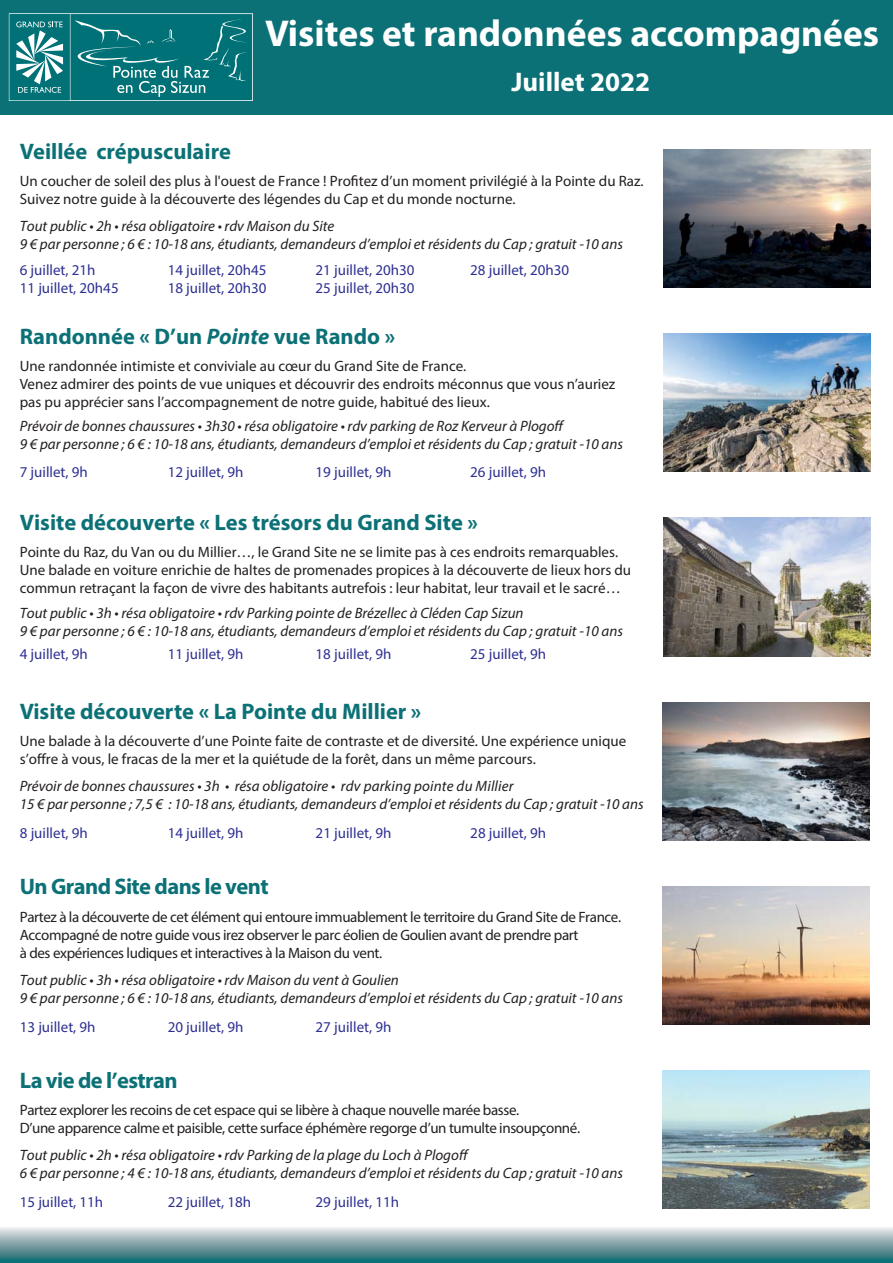
<style>
.page{position:relative;width:893px;height:1263px;background:#fff}
.page>*{position:absolute;margin:0;border:0;box-sizing:border-box;transform-origin:0 0}
.t1{font:700 37.5px "Myriad Pro";color:#fff}
.t2{font:700 27px "Myriad Pro";color:#fff}
.t3{font:700 22.5px "Myriad Pro";color:#0c7176}
.t4{font:700 22.5px "Myriad Pro";letter-spacing:-.025em;color:#0c7176}
.t5{font:italic 15px/18px "Myriad Pro";color:#231f20}
.t6{font:15px/18px "Myriad Pro";color:#231f20}
.t7{font:15px/18px "Myriad Pro";letter-spacing:-.025em;color:#231f20}
.t8{font:15px/18px "Myriad Pro";color:#2e3092}
.s1{font-style:italic}
</style>
<div class="page">
<div style="left:0;top:0;width:893px;height:114px;background:#0c7176"></div>
<svg style="left:0;top:1227px;width:893px;height:36px"></svg>
<img style="left:662px;top:702px;width:208px;height:138px">
<img style="left:663px;top:334px;width:207px;height:138px">
<img style="left:663px;top:518px;width:207px;height:138px">
<svg style="left:9px;top:13px;width:244px;height:88px"></svg>
<img style="left:663px;top:149px;width:207px;height:139px">
<img style="left:662px;top:886px;width:208px;height:138px">
<img style="left:662px;top:1070px;width:208px;height:139px">
<h3 class="t3" style="left:20px;top:143px;width:213px">Veillée crépusculaire</h3>
<h1 class="t1" style="left:265px;top:19px;width:615px">Visites et randonnées accompagnées</h1>
<h2 class="t2" style="left:511px;top:72px;width:140px">Juillet 2022</h2>
<p class="t6" style="left:20px;top:174px;width:625px">Un coucher de soleil des plus à l'ouest de France ! Profitez d’un moment privilégié à la Pointe du Raz.<br>Suivez notre guide à la découverte des légendes du Cap et du monde nocturne.</p>
<p class="t5" style="left:20px;top:219px;width:605px">Tout public • 2h • résa obligatoire • rdv Maison du Site<br>9 € par personne ; 6 € : 10-18 ans, étudiants, demandeurs d’emploi et résidents du Cap ; gratuit -10 ans</p>
<p class="t8" style="left:20px;top:263px;width:100px">6 juillet, 21h<br>11 juillet, 20h45</p>
<p class="t8" style="left:168px;top:263px;width:100px">14 juillet, 20h45<br>18 juillet, 20h30</p>
<p class="t8" style="left:316px;top:263px;width:100px">21 juillet, 20h30<br>25 juillet, 20h30</p>
<p class="t8" style="left:470px;top:263px;width:100px">28 juillet, 20h30</p>
<h3 class="t3" style="left:20px;top:328px;width:377px">Randonnée « D’un <span class="s1">Pointe</span> vue Rando »</h3>
<p class="t6" style="left:20px;top:358px;width:597px">Une randonnée intimiste et conviviale au cœur du Grand Site de France.<br>Venez admirer des points de vue uniques et découvrir des endroits méconnus que vous n’auriez pas pu apprécier sans l’accompagnement de notre guide, habitué des lieux.</p>
<p class="t5" style="left:20px;top:418px;width:605px">Prévoir de bonnes chaussures • 3h30 • résa obligatoire • rdv parking de Roz Kerveur à Plogoff<br>9 € par personne ; 6 € : 10-18 ans, étudiants, demandeurs d’emploi et résidents du Cap ; gratuit -10 ans</p>
<p class="t8" style="left:20px;top:464px;width:70px">7 juillet, 9h</p>
<p class="t8" style="left:168px;top:464px;width:77px">12 juillet, 9h</p>
<p class="t8" style="left:316px;top:464px;width:77px">19 juillet, 9h</p>
<p class="t8" style="left:470px;top:464px;width:77px">26 juillet, 9h</p>
<h3 class="t3" style="left:20px;top:514px;width:460px">Visite découverte « Les trésors du Grand Site »</h3>
<p class="t6" style="left:20px;top:544px;width:613px">Pointe du Raz, du Van ou du Millier…, le Grand Site ne se limite pas à ces endroits remarquables.<br>Une balade en voiture enrichie de haltes de promenades propices à la découverte de lieux hors du commun retraçant la façon de vivre des habitants autrefois : leur habitat, leur travail et le sacré…</p>
<p class="t5" style="left:20px;top:606px;width:605px">Tout public • 3h • résa obligatoire • rdv Parking pointe de Brézellec à Cléden Cap Sizun<br>9 € par personne ; 6 € : 10-18 ans, étudiants, demandeurs d’emploi et résidents du Cap ; gratuit -10 ans</p>
<p class="t8" style="left:20px;top:647px;width:70px">4 juillet, 9h</p>
<p class="t8" style="left:168px;top:647px;width:77px">11 juillet, 9h</p>
<p class="t8" style="left:316px;top:647px;width:77px">18 juillet, 9h</p>
<p class="t8" style="left:470px;top:647px;width:77px">25 juillet, 9h</p>
<h3 class="t3" style="left:20px;top:703px;width:403px">Visite découverte « La Pointe du Millier »</h3>
<p class="t6" style="left:20px;top:734px;width:608px">Une balade à la découverte d’une Pointe faite de contraste et de diversité. Une expérience unique s’offre à vous, le fracas de la mer et la quiétude de la forêt, dans un même parcours.</p>
<p class="t5" style="left:20px;top:779px;width:625px">Prévoir de bonnes chaussures • 3h • résa obligatoire • rdv parking pointe du Millier<br>15 € par personne ; 7,5 € : 10-18 ans, étudiants, demandeurs d’emploi et résidents du Cap ; gratuit -10 ans</p>
<p class="t8" style="left:20px;top:826px;width:70px">8 juillet, 9h</p>
<p class="t8" style="left:168px;top:826px;width:77px">14 juillet, 9h</p>
<p class="t8" style="left:316px;top:826px;width:77px">21 juillet, 9h</p>
<p class="t8" style="left:470px;top:826px;width:77px">28 juillet, 9h</p>
<h3 class="t4" style="left:20px;top:878px;width:251px">Un Grand Site dans le vent</h3>
<p class="t7" style="left:20px;top:909px;width:603px">Partez à la découverte de cet élément qui entoure immuablement le territoire du Grand Site de France.<br>Accompagné de notre guide vous irez observer le parc éolien de Goulien avant de prendre part<br>à des expériences ludiques et interactives à la Maison du vent.</p>
<p class="t5" style="left:20px;top:972px;width:605px">Tout public • 3h • résa obligatoire • rdv Maison du vent à Goulien<br>9 € par personne ; 6 € : 10-18 ans, étudiants, demandeurs d’emploi et résidents du Cap ; gratuit -10 ans</p>
<p class="t8" style="left:20px;top:1019px;width:77px">13 juillet, 9h</p>
<p class="t8" style="left:168px;top:1019px;width:77px">20 juillet, 9h</p>
<p class="t8" style="left:316px;top:1019px;width:77px">27 juillet, 9h</p>
<h3 class="t4" style="left:20px;top:1072px;width:159px">La vie de l’estran</h3>
<p class="t7" style="left:20px;top:1102px;width:562px">Partez explorer les recoins de cet espace qui se libère à chaque nouvelle marée basse.<br>D’une apparence calme et paisible, cette surface éphémère regorge d’un tumulte insoupçonné.</p>
<p class="t5" style="left:20px;top:1147px;width:605px">Tout public • 2h • résa obligatoire • rdv Parking de la plage du Loch à Plogoff<br>6 € par personne ; 4 € : 10-18 ans, étudiants, demandeurs d’emploi et résidents du Cap ; gratuit -10 ans</p>
<p class="t8" style="left:20px;top:1194px;width:85px">15 juillet, 11h</p>
<p class="t8" style="left:168px;top:1194px;width:85px">22 juillet, 18h</p>
<p class="t8" style="left:316px;top:1194px;width:85px">29 juillet, 11h</p>
</div>
